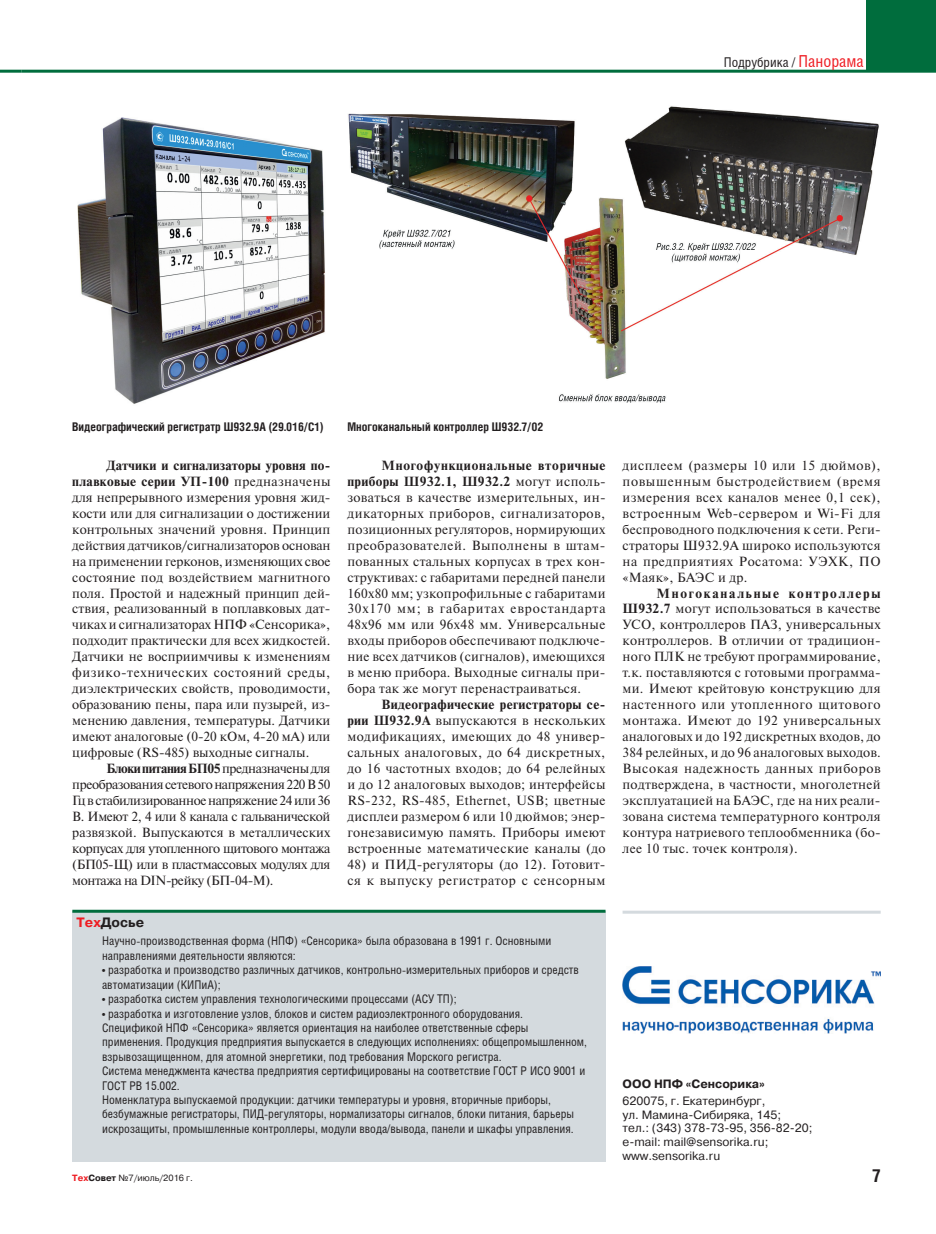
<style>
.page{position:relative;width:936px;height:1234px;background:#fff}
.page>*{position:absolute;margin:0;border:0;box-sizing:border-box;transform-origin:0 0}
.t1{font:700 18px "Helios Cond";color:#231f20}
.t2{font:13.5px "Helios Cond";color:#231f20}
.t3{font:700 13.5px "Pragmatica C";color:#231f20}
.t4{font:13.35px/15.9px "Newton C";letter-spacing:.02em;color:#231f20;text-align:justify}
.t5{font:13.35px/15.9px "Newton C";letter-spacing:.04em;color:#231f20}
.t6{font:12px/14.4px "Helios Cond";color:#231f20}
.t7{font:12px/13.5px "Pragmatica C";color:#231f20}
.t8{font:700 12px "Helios Cond";color:#231f20}
.t9{font:700 12px "Pragmatica C";color:#231f20}
.t10{font:9px "Pragmatica C";color:#231f20}
.s1{font-size:16.5px;color:#ee1d23}
.s2{font-weight:700}
.s3{color:#ee1d23}
.s4{font-weight:700;color:#ee1d23}
</style>
<div class="page">
<hr style="left:0;top:70px;width:21px;height:3px;background:#006d3d">
<hr style="left:21px;top:70px;width:914px;height:3px;background:#006d3d">
<div style="left:866px;top:0;width:69px;height:71px;background:#006d3d"></div>
<hr style="left:622px;top:910px;width:258px;height:3px;background:#d4dade">
<div style="left:72px;top:910px;width:533px;height:251px;background:#d4dade"></div>
<hr style="left:72px;top:909px;width:533px;height:3px;background:#006d3d">
<img style="left:77px;top:117px;width:248px;height:287px">
<img style="left:348px;top:106px;width:531px;height:297px">
<img style="left:622px;top:966px;width:258px;height:67px">
<p class="t2" style="left:723px;top:54px;width:141px">Подрубрика / <span class="s1">Панорама</span></p>
<p class="t8" style="left:72px;top:419px;width:253px">Видеографический регистратр Ш932.9А (29.016/С1)</p>
<p class="t8" style="left:347px;top:419px;width:197px">Многоканальный контроллер Ш932.7/02</p>
<p class="t4" style="left:72px;top:457px;width:260px;text-indent:34px"><span class="s2">Датчики и сигнализаторы уровня по&shy;плавковые серии УП-100</span> предназначены для непрерывного измерения уровня жид&shy;кости или для сигнализации о достижении контрольных значений уровня. Принцип действия датчиков/сигнализаторов основан на применении герконов, изменяющих свое состояние под воздействием магнитного поля. Простой и надежный принцип дей&shy;ствия, реализованный в поплавковых дат&shy;чиках и сигнализаторах НПФ «Сенсорика», подходит практически для всех жидкостей.<br>Датчики не восприимчивы к изменениям физико-технических состояний среды, диэлектрических свойств, проводимости, образованию пены, пара или пузырей, из&shy;менению давления, температуры. Датчики имеют аналоговые (0-20 кОм, 4-20 мА) или цифровые (RS-485) выходные сигналы.</p>
<p class="t4" style="left:72px;top:760px;width:260px;text-indent:34px"><span class="s2">Блоки питания БП05</span> предназначены для преобразования сетевого напряжения 220 В 50<br>Гц в стабилизированное напряжение 24 или 36<br>В. Имеют 2, 4 или 8 канала с гальванической развязкой. Выпускаются в металлических корпусах для утопленного щитового монтажа (БП05-Щ) или в пластмассовых модулях для монтажа на DIN-рейку (БП-04-М).</p>
<p class="t3" style="left:77px;top:914px;width:69px"><span class="s3">Тех</span>Досье</p>
<p class="t6" style="left:102px;top:933px;width:450px">Научно-производственная форма (НПФ) «Сенсорика» была образована в 1991 г. Основными направлениями деятельности являются:</p>
<p class="t6" style="left:102px;top:962px;width:478px">• разработка и производство различных датчиков, контрольно-измерительных приборов и средств автоматизации (КИПиА);</p>
<p class="t6" style="left:102px;top:991px;width:356px">• разработка систем управления технологическими процессами (АСУ ТП);</p>
<p class="t6" style="left:102px;top:1005px;width:486px">• разработка и изготовление узлов, блоков и систем радиоэлектронного оборудования.<br>Спецификой НПФ «Сенсорика» является ориентация на наиболее ответственные сферы применения. Продукция предприятия выпускается в следующих исполнениях: общепромышленном, взрывозащищенном, для атомной энергетики, под требования Морского регистра.<br>Система менеджмента качества предприятия сертифицированы на соответствие ГОСТ Р ИСО 9001 и ГОСТ РВ 15.002.<br>Номенклатура выпускаемой продукции: датчики температуры и уровня, вторичные приборы, безбумажные регистраторы, ПИД-регуляторы, нормализаторы сигналов, блоки питания, барьеры искрозащиты, промышленные контроллеры, модули ввода/вывода, панели и шкафы управления.</p>
<p class="t4" style="left:347px;top:457px;width:260px;text-indent:34px"><span class="s2">Многофункциональные вторичные приборы Ш932.1, Ш932.2</span> могут исполь&shy;зоваться в качестве измерительных, ин&shy;дикаторных приборов, сигнализаторов, позиционных регуляторов, нормирующих преобразователей. Выполнены в штам&shy;пованных стальных корпусах в трех кон&shy;структивах: с габаритами передней панели 160х80 мм; узкопрофильные с габаритами 30х170 мм; в габаритах евростандарта 48х96 мм или 96х48 мм. Универсальные входы приборов обеспечивают подключе&shy;ние всех датчиков (сигналов), имеющихся в меню прибора. Выходные сигналы при&shy;бора так же могут перенастраиваться.</p>
<p class="t4" style="left:347px;top:696px;width:260px;text-indent:34px"><span class="s2">Видеографические регистраторы се&shy;рии Ш932.9А</span> выпускаются в нескольких модификациях, имеющих до 48 универ&shy;сальных аналоговых, до 64 дискретных, до 16 частотных входов; до 64 релейных и до 12 аналоговых выходов; интерфейсы RS-232, RS-485, Ethernet, USB; цветные дисплеи размером 6 или 10 дюймов; энер&shy;гонезависимую память. Приборы имеют встроенные математические каналы (до</p>
<p class="t5" style="left:347px;top:855px;width:259px">48) и ПИД-регуляторы (до 12). Готовит&shy;ся к выпуску регистратор с сенсорным</p>
<p class="t4" style="left:622px;top:457px;width:260px">дисплеем (размеры 10 или 15 дюймов), повышенным быстродействием (время измерения всех каналов менее 0,1 сек), встроенным Web-сервером и Wi-Fi для беспроводного подключения к сети. Реги&shy;страторы Ш932.9А широко используются на предприятиях Росатома: УЭХК, ПО «Маяк», БАЭС и др.</p>
<p class="t4" style="left:622px;top:585px;width:260px;text-indent:34px"><span class="s2">Многоканальные контроллеры Ш932.7</span> могут использоваться в качестве УСО, контроллеров ПАЗ, универсальных контроллеров. В отличии от традицион&shy;ного ПЛК не требуют программирование, т.к. поставляются с готовыми программа&shy;ми. Имеют крейтовую конструкцию для настенного или утопленного щитового монтажа. Имеют до 192 универсальных аналоговых и до 192 дискретных входов, до 384 релейных, и до 96 аналоговых выходов.<br>Высокая надежность данных приборов подтверждена, в частности, многолетней эксплуатацией на БАЭС, где на них реали&shy;зована система температурного контроля контура натриевого теплообменника (бо&shy;лее 10 тыс. точек контроля).</p>
<p class="t9" style="left:622px;top:1076px;width:144px">ООО НПФ «Сенсорика»</p>
<p class="t7" style="left:622px;top:1094px;width:191px">620075, г. Екатеринбург,<br>ул. Мамина-Сибиряка, 145;<br>тел.: (343) 378-73-95, 356-82-20; e-mail: mail@sensorika.ru; www.sensorika.ru</p>
<p class="t10" style="left:72px;top:1172px;width:122px"><span class="s4">Тех</span><span class="s2">Совет</span> №7/июль/2016 г.</p>
<h1 class="t1" style="left:872px;top:1164px;width:10px">7</h1>
</div>
